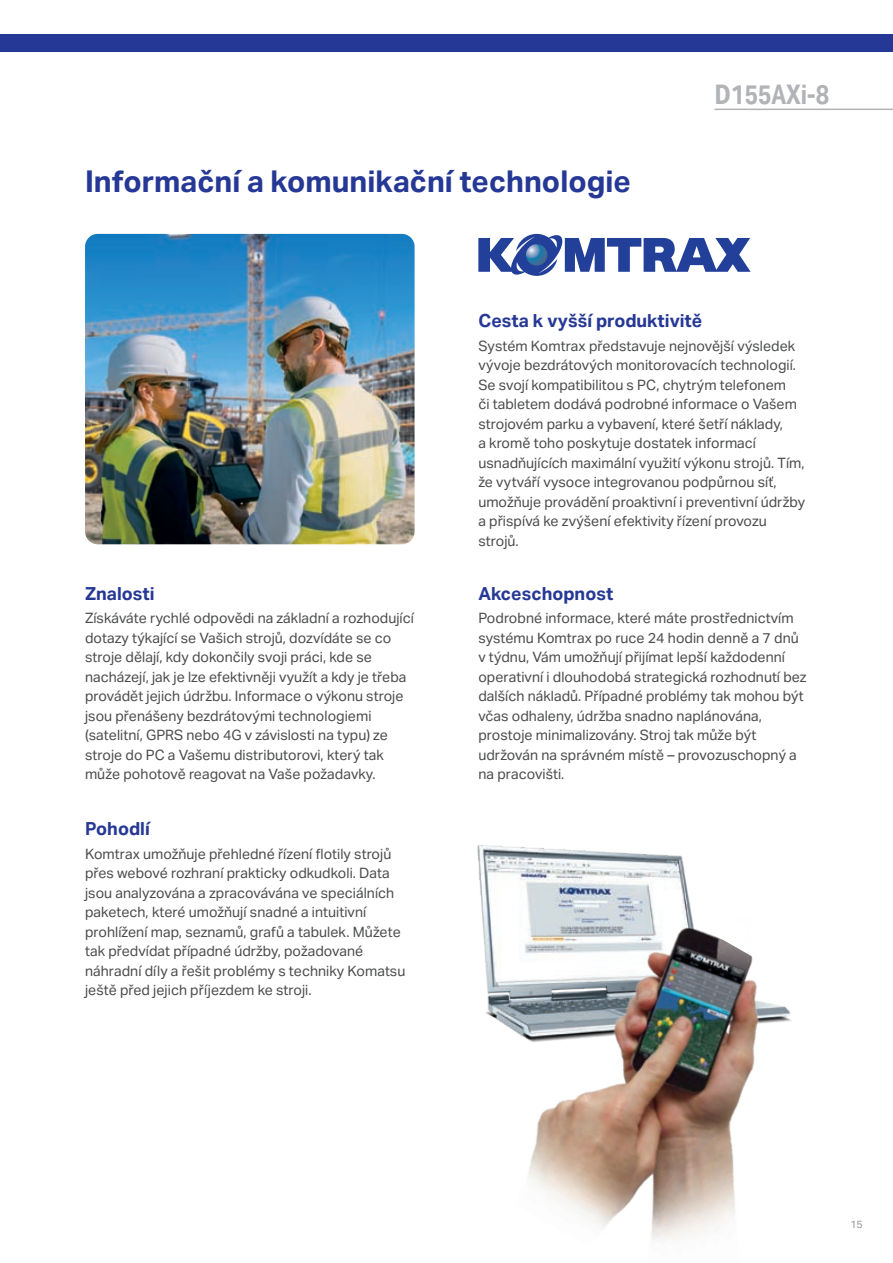
<style>
.page{position:relative;width:893px;height:1263px;background:#fff}
.page>*{position:absolute;margin:0;border:0;box-sizing:border-box;transform-origin:0 0}
.t1{font:700 30px "Aktiv Grotesk";color:#263895}
.t2{font:700 27px "Aktiv Grotesk Cd";color:#b2b3b7}
.t3{font:700 18px "Aktiv Grotesk";color:#263895}
.t4{font:14.25px/19.5px "Aktiv Grotesk";color:#4b4c4d}
.t5{font:10.5px "Aktiv Grotesk";color:#939598}
</style>
<div class="page">
<img style="left:477px;top:845px;width:213px;height:169px">
<img style="left:487px;top:900px;width:305px;height:341px">
<svg style="left:478px;top:234px;width:273px;height:42px"></svg>
<img style="left:85px;top:234px;width:330px;height:310px">
<hr style="left:714px;top:109px;width:179px;height:1px;background:#b2b3b7">
<div style="left:0;top:34px;width:893px;height:17px;background:#263895"></div>
<h1 class="t1" style="left:85px;top:164px;width:547px">Informační a komunikační technologie</h1>
<h2 class="t2" style="left:714px;top:79px;width:116px">D155AXi-8</h2>
<p class="t3" style="left:85px;top:583px;width:71px">Znalosti</p>
<p class="t4" style="left:85px;top:609px;width:330px">Získáváte rychlé odpovědi na základní a rozhodující dotazy týkající se Vašich strojů, dozvídáte se co stroje dělají, kdy dokončily svoji práci, kde se nacházejí, jak je lze efektivněji využít a kdy je třeba provádět jejich údržbu. Informace o výkonu stroje jsou přenášeny bezdrátovými technologiemi (satelitní, GPRS nebo 4G v závislosti na typu) ze stroje do PC a Vašemu distributorovi, který tak může pohotově reagovat na Vaše požadavky.</p>
<p class="t3" style="left:85px;top:818px;width:66px">Pohodlí</p>
<p class="t4" style="left:85px;top:844px;width:322px">Komtrax umožňuje přehledné řízení flotily strojů přes webové rozhraní prakticky odkudkoli. Data jsou analyzována a zpracovávána ve speciálních paketech, které umožňují snadné a intuitivní prohlížení map, seznamů, grafů a tabulek. Můžete tak předvídat případné údržby, požadované náhradní díly a řešit problémy s techniky Komatsu ještě před jejich příjezdem ke stroji.</p>
<p class="t3" style="left:478px;top:310px;width:225px">Cesta k vyšší produktivitě</p>
<p class="t4" style="left:478px;top:336px;width:328px">Systém Komtrax představuje nejnovější výsledek vývoje bezdrátových monitorovacích technologií.<br>Se svojí kompatibilitou s PC, chytrým telefonem<br>či tabletem dodává podrobné informace o Vašem strojovém parku a vybavení, které šetří náklady,<br>a kromě toho poskytuje dostatek informací usnadňujících maximální využití výkonu strojů. Tím, že vytváří vysoce integrovanou podpůrnou síť, umožňuje provádění proaktivní i preventivní údržby a přispívá ke zvýšení efektivity řízení provozu strojů.</p>
<p class="t3" style="left:478px;top:583px;width:136px">Akceschopnost</p>
<p class="t4" style="left:478px;top:609px;width:330px">Podrobné informace, které máte prostřednictvím systému Komtrax po ruce 24 hodin denně a 7 dnů v týdnu, Vám umožňují přijímat lepší každodenní operativní i dlouhodobá strategická rozhodnutí bez dalších nákladů. Případné problémy tak mohou být včas odhaleny, údržba snadno naplánována, prostoje minimalizovány. Stroj tak může být udržován na správném místě – provozuschopný a na pracovišti.</p>
<p class="t5" style="left:850px;top:1218px;width:14px">15</p>
</div>
